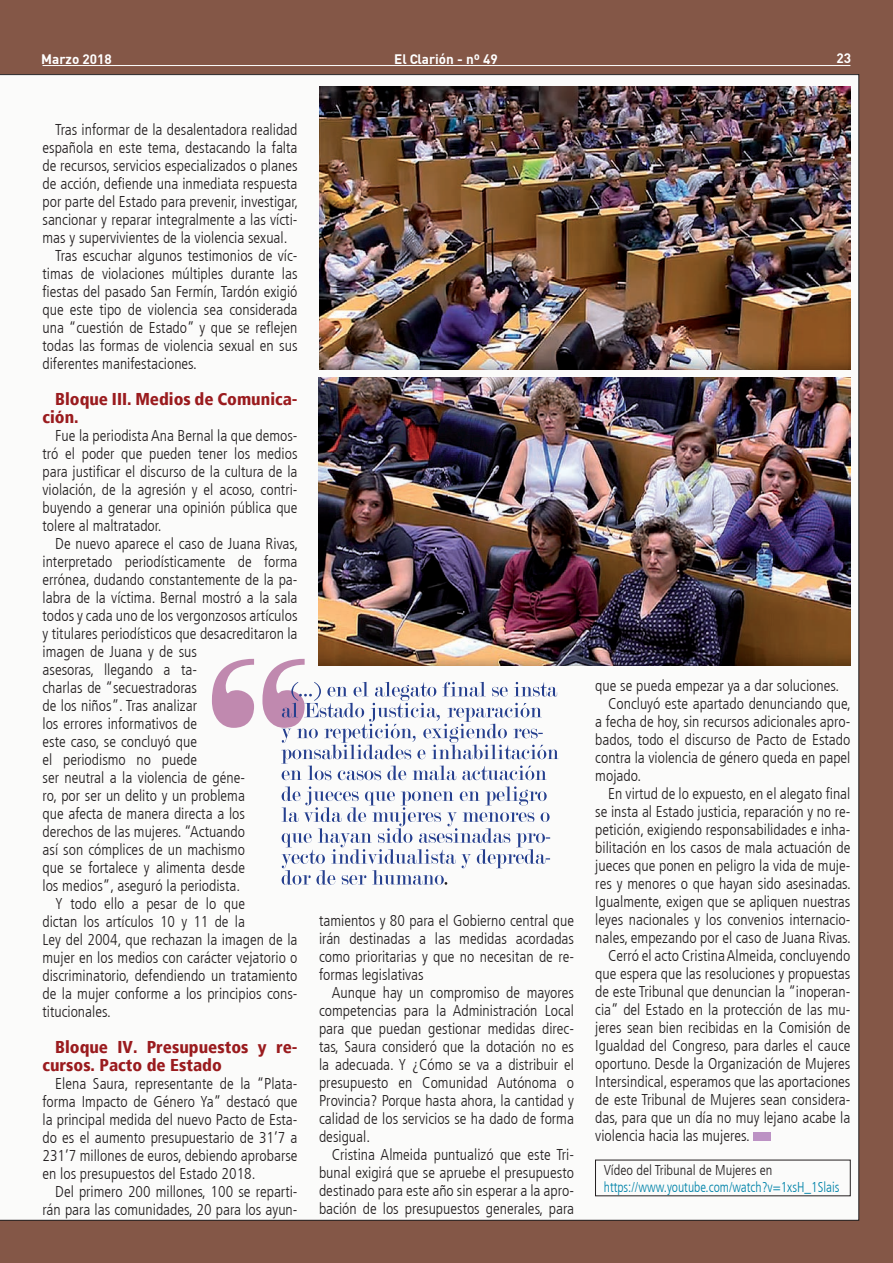
<style>
.page{position:relative;width:893px;height:1263px;background:#845747}
.page>*{position:absolute;margin:0;border:0;box-sizing:border-box;transform-origin:0 0}
.t1{font:900 condensed 17.1px/18px "Frutiger";color:#9a1b1e}
.t2{font:300 condensed 15.6px/18px "Frutiger LT Std";color:#231f20;text-align:justify}
.t3{font:300 condensed 14.25px "Frutiger LT Std";color:#0083a9;scale:.94 1}
.t4{font:300 condensed 14.25px "Frutiger LT Std";color:#231f20}
.t5{font:13.5px "DIN Bold";color:#fff}
</style>
<div class="page">
<div style="left:0;top:74px;width:859px;height:1146px;background:#fbfbfa"></div>
<img style="left:319px;top:86px;width:531px;height:283px">
<img style="left:318px;top:378px;width:532px;height:287px">
<div style="left:753px;top:1132px;width:8px;height:9px;background:#bc92c4"></div>
<div style="left:763px;top:1132px;width:8px;height:9px;background:#bc92c4"></div>
<svg style="left:281px;top:786px;width:269px;height:99px;background:#d9dde9"></svg>
<svg style="left:212px;top:659px;width:347px;height:121px;background:#dcd9e1"></svg>
<hr style="left:43px;top:65px;width:807px;height:1px;background:#fff">
<p class="t5" style="left:41px;top:50px;width:72px">Marzo 2018</p>
<p class="t5" style="left:394px;top:50px;width:105px">El Clarión - nº 49</p>
<p class="t5" style="left:837px;top:50px;width:16px">23</p>
<p class="t2" style="left:55px;top:120px;width:244px">Tras informar de la desalentadora realidad</p>
<p class="t2" style="left:43px;top:138px;width:256px">española en este tema, destacando la falta</p>
<p class="t2" style="left:43px;top:156px;width:257px">de recursos, servicios especializados o planes</p>
<p class="t2" style="left:43px;top:174px;width:257px">de acción, defiende una inmediata respuesta</p>
<p class="t2" style="left:43px;top:192px;width:257px">por parte del Estado para prevenir, investigar,</p>
<p class="t2" style="left:43px;top:210px;width:257px">sancionar y reparar integralmente a las vícti-</p>
<p class="t2" style="left:43px;top:228px;width:247px">mas y supervivientes de la violencia sexual.</p>
<p class="t2" style="left:55px;top:246px;width:244px">Tras escuchar algunos testimonios de víc-</p>
<p class="t2" style="left:43px;top:264px;width:257px">timas de violaciones múltiples durante las</p>
<p class="t2" style="left:43px;top:282px;width:257px">fiestas del pasado San Fermín, Tardón exigió</p>
<p class="t2" style="left:43px;top:300px;width:257px">que este tipo de violencia sea considerada</p>
<p class="t2" style="left:43px;top:318px;width:257px">una “cuestión de Estado” y que se reflejen</p>
<p class="t2" style="left:43px;top:336px;width:257px">todas las formas de violencia sexual en sus</p>
<p class="t2" style="left:43px;top:354px;width:156px">diferentes manifestaciones.</p>
<p class="t1" style="left:43px;top:390px;width:257px;text-indent:13px">Bloque III. Medios de Comunica&shy;ción.</p>
<p class="t2" style="left:43px;top:426px;width:257px;text-indent:13px">Fue la periodista Ana Bernal la que demos&shy;tró el poder que pueden tener los medios para justificar el discurso de la cultura de la violación, de la agresión y el acoso, contri&shy;buyendo a generar una opinión pública que tolere al maltratador.</p>
<p class="t2" style="left:55px;top:534px;width:244px">De nuevo aparece el caso de Juana Rivas,</p>
<p class="t2" style="left:43px;top:552px;width:257px">interpretado periodísticamente de forma</p>
<p class="t2" style="left:43px;top:570px;width:257px">errónea, dudando constantemente de la pa-</p>
<p class="t2" style="left:43px;top:588px;width:257px">labra de la víctima. Bernal mostró a la sala</p>
<p class="t2" style="left:43px;top:606px;width:257px">todos y cada uno de los vergonzosos artículos</p>
<p class="t2" style="left:43px;top:624px;width:256px">y titulares periodísticos que desacreditaron la</p>
<p class="t2" style="left:43px;top:642px;width:156px">imagen de Juana y de sus</p>
<p class="t2" style="left:43px;top:660px;width:156px">asesoras, llegando a ta-</p>
<p class="t2" style="left:43px;top:678px;width:156px">charlas de “secuestradoras</p>
<p class="t2" style="left:43px;top:696px;width:156px">de los niños”. Tras analizar</p>
<p class="t2" style="left:43px;top:714px;width:156px">los errores informativos de</p>
<p class="t2" style="left:43px;top:732px;width:156px">este caso, se concluyó que</p>
<p class="t2" style="left:43px;top:750px;width:156px">el periodismo no puede</p>
<p class="t2" style="left:43px;top:768px;width:204px">ser neutral a la violencia de géne-</p>
<p class="t2" style="left:43px;top:786px;width:204px">ro, por ser un delito y un problema</p>
<p class="t2" style="left:43px;top:804px;width:204px">que afecta de manera directa a los</p>
<p class="t2" style="left:43px;top:822px;width:204px">derechos de las mujeres. “Actuando</p>
<p class="t2" style="left:43px;top:840px;width:204px">así son cómplices de un machismo</p>
<p class="t2" style="left:43px;top:858px;width:204px">que se fortalece y alimenta desde</p>
<p class="t2" style="left:43px;top:876px;width:199px">los medios”, aseguró la periodista.</p>
<p class="t2" style="left:55px;top:894px;width:191px">Y todo ello a pesar de lo que</p>
<p class="t2" style="left:43px;top:912px;width:204px">dictan los artículos 10 y 11 de la</p>
<p class="t2" style="left:43px;top:930px;width:256px">Ley del 2004, que rechazan la imagen de la</p>
<p class="t2" style="left:43px;top:948px;width:257px">mujer en los medios con carácter vejatorio o</p>
<p class="t2" style="left:43px;top:966px;width:256px">discriminatorio, defendiendo un tratamiento</p>
<p class="t2" style="left:43px;top:984px;width:257px">de la mujer conforme a los principios cons-</p>
<p class="t2" style="left:43px;top:1002px;width:70px">titucionales.</p>
<p class="t1" style="left:43px;top:1038px;width:257px;text-indent:13px">Bloque IV. Presupuestos y re&shy;cursos. Pacto de Estado</p>
<p class="t2" style="left:43px;top:1074px;width:257px;text-indent:13px">Elena Saura, representante de la “Plata&shy;forma Impacto de Género Ya” destacó que la principal medida del nuevo Pacto de Esta&shy;do es el aumento presupuestario de 31’7 a 231’7 millones de euros, debiendo aprobarse en los presupuestos del Estado 2018.</p>
<p class="t2" style="left:43px;top:1182px;width:257px;text-align:right">Del primero 200 millones, 100 se reparti&shy;rán para las comunidades, 20 para los ayun-</p>
<p class="t2" style="left:319px;top:912px;width:256px">tamientos y 80 para el Gobierno central que irán destinadas a las medidas acordadas como prioritarias y que no necesitan de re&shy;formas legislativas</p>
<p class="t2" style="left:319px;top:984px;width:257px;text-indent:13px">Aunque hay un compromiso de mayores competencias para la Administración Local para que puedan gestionar medidas direc&shy;tas, Saura consideró que la dotación no es la adecuada. Y ¿Cómo se va a distribuir el presupuesto en Comunidad Autónoma o Provincia? Porque hasta ahora, la cantidad y calidad de los servicios se ha dado de forma desigual.</p>
<p class="t2" style="left:319px;top:1146px;width:257px;text-indent:13px">Cristina Almeida puntualizó que este Tri&shy;bunal exigirá que se apruebe el presupuesto destinado para este año sin esperar a la apro&shy;bación de los presupuestos generales, para</p>
<p class="t2" style="left:595px;top:676px;width:245px">que se pueda empezar ya a dar soluciones.</p>
<p class="t2" style="left:608px;top:694px;width:244px">Concluyó este apartado denunciando que,</p>
<p class="t2" style="left:595px;top:712px;width:257px">a fecha de hoy, sin recursos adicionales apro-</p>
<p class="t2" style="left:595px;top:730px;width:257px">bados, todo el discurso de Pacto de Estado</p>
<p class="t2" style="left:595px;top:748px;width:257px">contra la violencia de género queda en papel</p>
<p class="t2" style="left:595px;top:766px;width:47px">mojado.</p>
<p class="t2" style="left:608px;top:784px;width:244px">En virtud de lo expuesto, en el alegato final</p>
<p class="t2" style="left:595px;top:802px;width:257px">se insta al Estado justicia, reparación y no re-</p>
<p class="t2" style="left:595px;top:820px;width:257px">petición, exigiendo responsabilidades e inha-</p>
<p class="t2" style="left:595px;top:838px;width:257px">bilitación en los casos de mala actuación de</p>
<p class="t2" style="left:595px;top:856px;width:257px">jueces que ponen en peligro la vida de muje-</p>
<p class="t2" style="left:595px;top:874px;width:257px">res y menores o que hayan sido asesinadas.</p>
<p class="t2" style="left:595px;top:892px;width:257px">Igualmente, exigen que se apliquen nuestras</p>
<p class="t2" style="left:595px;top:910px;width:257px">leyes nacionales y los convenios internacio-</p>
<p class="t2" style="left:595px;top:928px;width:257px">nales, empezando por el caso de Juana Rivas.</p>
<p class="t2" style="left:608px;top:946px;width:244px">Cerró el acto Cristina Almeida, concluyendo</p>
<p class="t2" style="left:595px;top:964px;width:257px">que espera que las resoluciones y propuestas</p>
<p class="t2" style="left:595px;top:982px;width:257px">de este Tribunal que denuncian la “inoperan-</p>
<p class="t2" style="left:595px;top:1000px;width:257px">cia” del Estado en la protección de las mu-</p>
<p class="t2" style="left:595px;top:1018px;width:257px">jeres sean bien recibidas en la Comisión de</p>
<p class="t2" style="left:595px;top:1036px;width:257px">Igualdad del Congreso, para darles el cauce</p>
<p class="t2" style="left:595px;top:1054px;width:257px">oportuno. Desde la Organización de Mujeres</p>
<p class="t2" style="left:595px;top:1072px;width:257px">Intersindical, esperamos que las aportaciones</p>
<p class="t2" style="left:595px;top:1090px;width:257px">de este Tribunal de Mujeres sean considera-</p>
<p class="t2" style="left:595px;top:1108px;width:257px">das, para que un día no muy lejano acabe la</p>
<p class="t2" style="left:595px;top:1126px;width:156px">violencia hacia las mujeres.</p>
<p class="t4" style="left:604px;top:1162px;width:170px">Vídeo del Tribunal de Mujeres en</p>
<p class="t3" style="left:604px;top:1179px;width:252px">https://www.youtube.com/watch?v=1xsH_1Slais</p>
</div>
